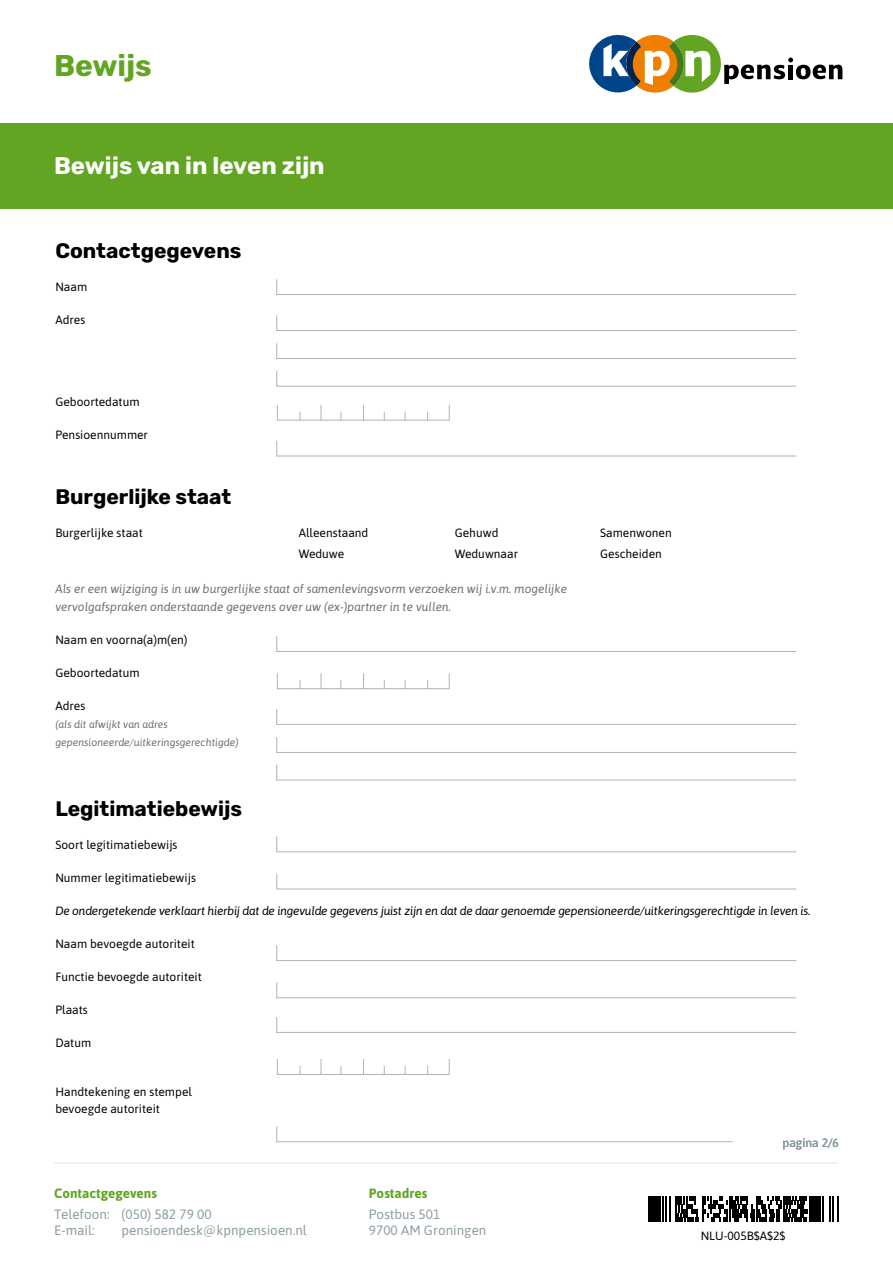
<style>
.page{position:relative;width:893px;height:1263px;background:#fff}
.page>*{position:absolute;margin:0;border:0;box-sizing:border-box;transform-origin:0 0}
.t1{font:700 30px "Rubik";color:#62a522}
.t2{font:700 24px "Rubik";color:#fff}
.t3{font:700 21px "Rubik";color:#000}
.t4{font:13.5px/16.2px "Asap";color:#8c9ea3}
.t5{font:700 13.5px "Asap";color:#62a522}
.t6{font:12px/16.5px "Asap";color:#000}
.t7{font:italic 12px/18px "Asap";color:#706f6f}
.t8{font:italic 12px "Asap";letter-spacing:-.02em;color:#000}
.t9{font:12px "Asap";color:#8c9ea3}
.t10{font:italic 10.5px/18px "Asap";color:#706f6f}
</style>
<div class="page">
<hr style="left:54px;top:1162px;width:784px;height:2px;background:#f2f2f2">
<div style="left:0;top:123px;width:893px;height:86px;background:#62a522"></div>
<svg style="left:589px;top:34px;width:253px;height:59px"></svg>
<svg style="left:648px;top:1196px;width:190px;height:26px"></svg>
<div style="left:648px;top:1196px;width:13px;height:25px;background:#000"></div>
<hr style="left:662px;top:1196px;width:2px;height:25px;background:#000">
<div style="left:810px;top:1196px;width:11px;height:25px;background:#000"></div>
<svg style="left:666px;top:1196px;width:142px;height:25px"></svg>
<svg style="left:823px;top:1196px;width:15px;height:25px"></svg>
<hr style="left:276px;top:294px;width:520px;height:1px;background:#b3b2b2">
<svg style="left:276px;top:279px;width:1px;height:16px"></svg>
<hr style="left:276px;top:330px;width:520px;height:1px;background:#b3b2b2">
<svg style="left:276px;top:315px;width:1px;height:16px"></svg>
<hr style="left:276px;top:724px;width:520px;height:1px;background:#b3b2b2">
<svg style="left:276px;top:709px;width:1px;height:16px"></svg>
<hr style="left:276px;top:358px;width:520px;height:1px;background:#b3b2b2">
<svg style="left:276px;top:343px;width:1px;height:16px"></svg>
<hr style="left:276px;top:752px;width:520px;height:1px;background:#b3b2b2">
<svg style="left:276px;top:737px;width:1px;height:16px"></svg>
<hr style="left:276px;top:386px;width:520px;height:1px;background:#b3b2b2">
<svg style="left:276px;top:371px;width:1px;height:15px"></svg>
<hr style="left:276px;top:780px;width:520px;height:1px;background:#b3b2b2">
<svg style="left:276px;top:765px;width:1px;height:15px"></svg>
<hr style="left:276px;top:851px;width:520px;height:1px;background:#b3b2b2">
<svg style="left:276px;top:836px;width:1px;height:16px"></svg>
<hr style="left:276px;top:960px;width:520px;height:1px;background:#b3b2b2">
<svg style="left:276px;top:945px;width:1px;height:16px"></svg>
<hr style="left:276px;top:889px;width:520px;height:1px;background:#b3b2b2">
<svg style="left:276px;top:874px;width:1px;height:15px"></svg>
<hr style="left:276px;top:997px;width:520px;height:1px;background:#b3b2b2">
<svg style="left:276px;top:982px;width:1px;height:16px"></svg>
<hr style="left:276px;top:1032px;width:520px;height:1px;background:#b3b2b2">
<svg style="left:276px;top:1017px;width:1px;height:16px"></svg>
<hr style="left:276px;top:1141px;width:457px;height:1px;background:#b3b2b2">
<svg style="left:276px;top:1126px;width:1px;height:16px"></svg>
<hr style="left:276px;top:651px;width:520px;height:1px;background:#b3b2b2">
<svg style="left:276px;top:636px;width:1px;height:16px"></svg>
<hr style="left:276px;top:456px;width:520px;height:1px;background:#b3b2b2">
<svg style="left:276px;top:441px;width:1px;height:15px"></svg>
<hr style="left:277px;top:420px;width:172px;height:1px;background:#b3b2b2">
<svg style="left:277px;top:405px;width:1px;height:15px"></svg>
<svg style="left:449px;top:405px;width:1px;height:15px"></svg>
<svg style="left:363px;top:405px;width:1px;height:15px"></svg>
<svg style="left:321px;top:405px;width:1px;height:15px"></svg>
<hr style="left:277px;top:688px;width:172px;height:1px;background:#b3b2b2">
<svg style="left:277px;top:673px;width:1px;height:15px"></svg>
<svg style="left:449px;top:673px;width:1px;height:16px"></svg>
<svg style="left:363px;top:673px;width:1px;height:15px"></svg>
<svg style="left:321px;top:673px;width:1px;height:15px"></svg>
<hr style="left:277px;top:1074px;width:172px;height:1px;background:#b3b2b2">
<svg style="left:277px;top:1059px;width:1px;height:15px"></svg>
<svg style="left:449px;top:1059px;width:1px;height:16px"></svg>
<svg style="left:363px;top:1059px;width:1px;height:15px"></svg>
<svg style="left:321px;top:1059px;width:1px;height:15px"></svg>
<h1 class="t1" style="left:54px;top:48px;width:99px">Bewijs</h1>
<h2 class="t2" style="left:54px;top:152px;width:272px">Bewijs van in leven zijn</h2>
<h3 class="t3" style="left:55px;top:238px;width:188px">Contactgegevens</h3>
<p class="t6" style="left:55px;top:278px;width:33px">Naam</p>
<p class="t6" style="left:55px;top:311px;width:31px">Adres</p>
<p class="t6" style="left:55px;top:393px;width:86px">Geboortedatum</p>
<p class="t6" style="left:55px;top:426px;width:94px">Pensioennummer</p>
<h3 class="t3" style="left:55px;top:485px;width:177px">Burgerlijke staat</h3>
<p class="t6" style="left:55px;top:524px;width:89px">Burgerlijke staat</p>
<p class="t6" style="left:299px;top:524px;width:71px">Alleenstaand</p>
<p class="t6" style="left:455px;top:524px;width:45px">Gehuwd</p>
<p class="t6" style="left:600px;top:524px;width:73px">Samenwonen</p>
<p class="t6" style="left:299px;top:545px;width:47px">Weduwe</p>
<p class="t6" style="left:455px;top:545px;width:65px">Weduwnaar</p>
<p class="t6" style="left:600px;top:545px;width:63px">Gescheiden</p>
<p class="t7" style="left:55px;top:579px;width:513px">Als er een wijziging is in uw burgerlijke staat of samenlevingsvorm verzoeken wij i.v.m. mogelijke vervolgafspraken onderstaande gegevens over uw (ex-)partner in te vullen.</p>
<p class="t6" style="left:55px;top:631px;width:134px">Naam en voorna(a)m(en)</p>
<p class="t6" style="left:55px;top:664px;width:86px">Geboortedatum</p>
<p class="t6" style="left:55px;top:697px;width:31px">Adres</p>
<p class="t10" style="left:55px;top:715px;width:185px">(als dit afwijkt van adres gepensioneerde/uitkeringsgerechtigde)</p>
<h3 class="t3" style="left:55px;top:796px;width:188px">Legitimatiebewijs</h3>
<p class="t6" style="left:55px;top:836px;width:124px">Soort legitimatiebewijs</p>
<p class="t6" style="left:55px;top:869px;width:142px">Nummer legitimatiebewijs</p>
<p class="t8" style="left:55px;top:903px;width:757px">De ondergetekende verklaart hierbij dat de ingevulde gegevens juist zijn en dat de daar genoemde gepensioneerde/uitkeringsgerechtigde in leven is.</p>
<p class="t6" style="left:55px;top:935px;width:141px">Naam bevoegde autoriteit</p>
<p class="t6" style="left:55px;top:968px;width:148px">Functie bevoegde autoriteit</p>
<p class="t6" style="left:55px;top:1001px;width:34px">Plaats</p>
<p class="t6" style="left:55px;top:1034px;width:37px">Datum</p>
<p class="t6" style="left:55px;top:1083px;width:138px">Handtekening en stempel bevoegde autoriteit</p>
<p class="t5" style="left:54px;top:1184px;width:104px">Contactgegevens</p>
<p class="t4" style="left:54px;top:1205px;width:159px">Telefoon: (050) 582 79 00<br>E-mail:</p>
<p class="t4" style="left:122px;top:1221px;width:187px">pensioendesk@kpnpensioen.nl</p>
<p class="t5" style="left:369px;top:1184px;width:60px">Postadres</p>
<p class="t4" style="left:369px;top:1205px;width:119px">Postbus 501<br>9700 AM Groningen</p>
<p class="t9" style="left:782px;top:1134px;width:58px">pagina 2/6</p>
<p class="t6" style="left:701px;top:1227px;width:86px">NLU-005B$A$2$</p>
</div>
